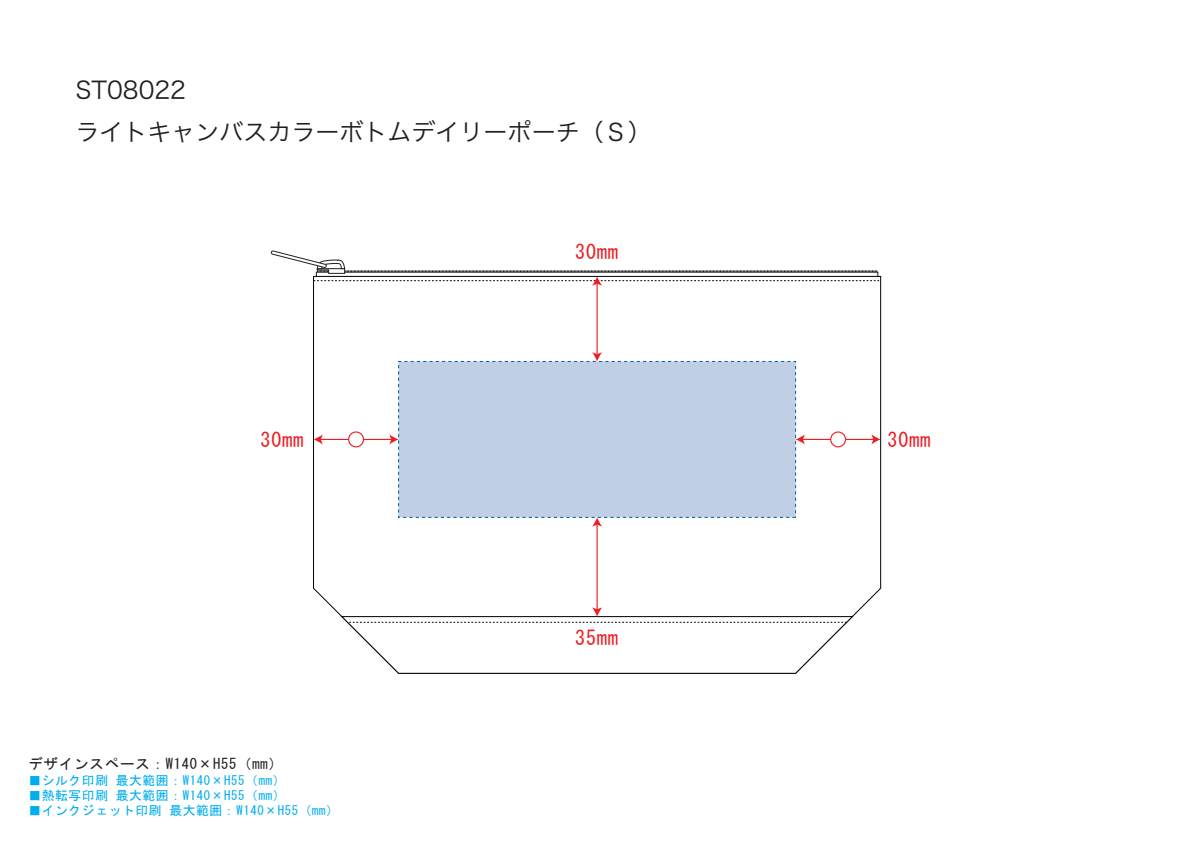
<style>
.page{position:relative;width:1191px;height:842px;background:#fff}
.page>*{position:absolute;margin:0;border:0;box-sizing:border-box;transform-origin:0 0}
.t1{font:24px/42px "Hira Kaku Pro W3";color:#231f20}
.t2{font:20px "MS Gothic";letter-spacing:.05em;color:#ee1d23}
.t3{font:14.6px "MS Gothic";letter-spacing:.05em;color:#231f20}
.t4{font:12.8px "MS Gothic";letter-spacing:.05em;color:#00aeef}
</style>
<div class="page">
<svg style="left:313px;top:276px;width:568px;height:341px"></svg>
<div style="left:398px;top:361px;width:397px;height:156px;background:#c0cfe5"></div>
<hr style="left:596px;top:283px;width:1px;height:72px;background:#ee1d23">
<svg style="left:592px;top:352px;width:10px;height:9px"></svg>
<svg style="left:270px;top:250px;width:610px;height:36px"></svg>
<hr style="left:596px;top:524px;width:1px;height:86px;background:#ee1d23">
<svg style="left:340px;top:607px;width:513px;height:67px"></svg>
<svg style="left:592px;top:517px;width:10px;height:10px"></svg>
<hr style="left:320px;top:439px;width:72px;height:1px;background:#ee1d23">
<svg style="left:389px;top:434px;width:9px;height:10px"></svg>
<svg style="left:313px;top:434px;width:10px;height:10px"></svg>
<div style="left:349px;top:432px;width:14px;height:15px;background:#fff;border-radius:50%"></div>
<div style="left:348px;top:431px;width:16px;height:16px;border:1px solid #ee1d23;border-radius:50%"></div>
<hr style="left:802px;top:439px;width:72px;height:1px;background:#ee1d23">
<svg style="left:871px;top:434px;width:9px;height:10px"></svg>
<svg style="left:795px;top:434px;width:10px;height:10px"></svg>
<div style="left:830px;top:432px;width:15px;height:15px;background:#fff;border-radius:50%"></div>
<div style="left:830px;top:431px;width:16px;height:16px;border:1px solid #ee1d23;border-radius:50%"></div>
<h1 class="t1" style="left:75px;top:68px;width:577px">ST08022<br>ライトキャンバスカラーボトムデイリーポーチ（Ｓ）</h1>
<h2 class="t2" style="left:575px;top:242px;width:44px">30mm</h2>
<h2 class="t2" style="left:260px;top:429px;width:44px">30mm</h2>
<h2 class="t2" style="left:887px;top:429px;width:44px">30mm</h2>
<p class="t3" style="left:28px;top:757px;width:256px">デザインスペース：W140×H55（mm）</p>
<p class="t4" style="left:28px;top:774px;width:259px">■シルク印刷 最大範囲：W140×H55（mm）</p>
<p class="t4" style="left:28px;top:789px;width:259px">■熱転写印刷 最大範囲：W140×H55（mm）</p>
<p class="t4" style="left:28px;top:804px;width:312px">■インクジェット印刷 最大範囲：W140×H55（mm）</p>
<h2 class="t2" style="left:575px;top:628px;width:44px">35mm</h2>
</div>
